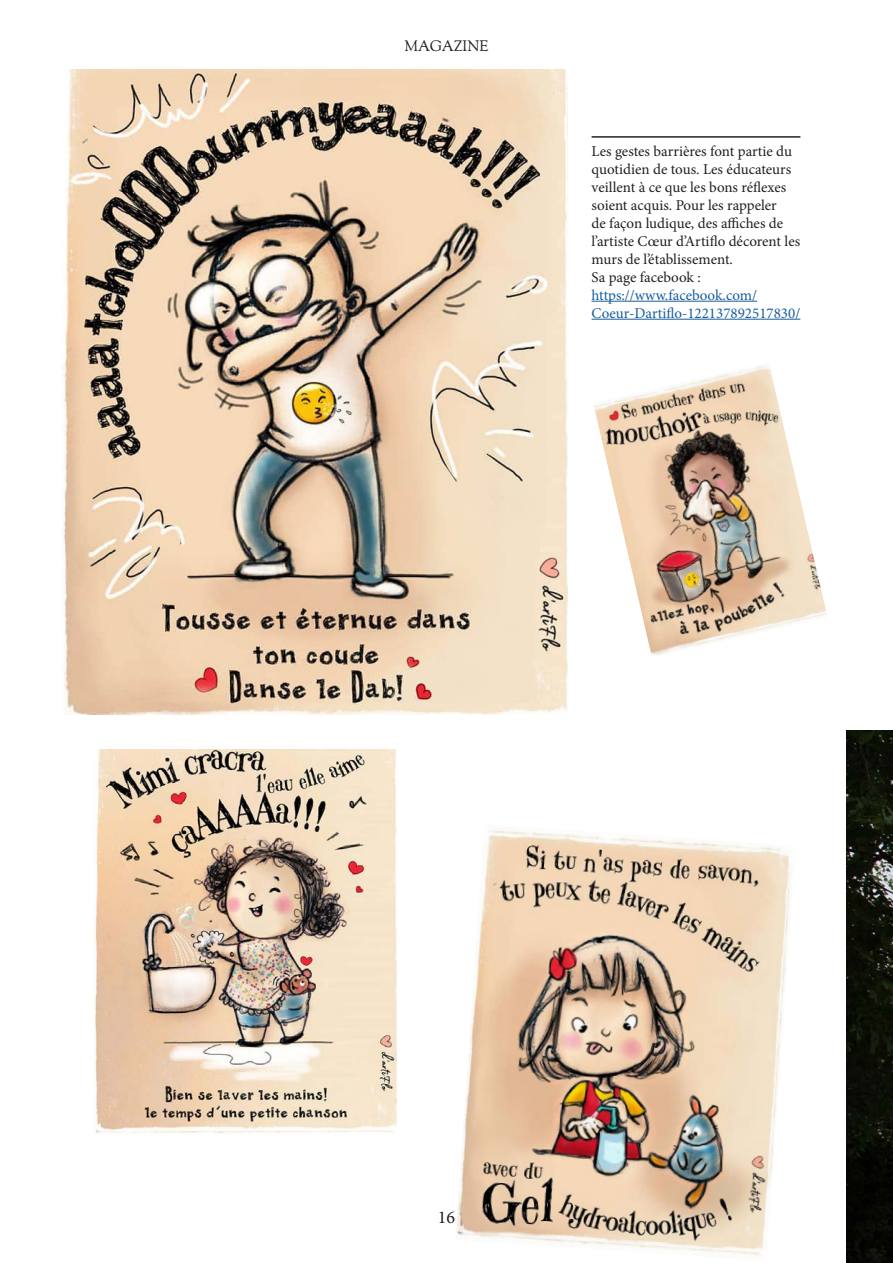
<style>
.page{position:relative;width:893px;height:1263px;background:#fff}
.page>*{position:absolute;margin:0;border:0;box-sizing:border-box;transform-origin:0 0}
.t1{font:18px "Minion Pro";color:#231f20}
.Citation_-_Au-dessou{font:15px/18px "Minion Pro";color:#231f20}
.t2{font:15px "OFL Goudy St M";color:#231f20}
.s1{color:#175d9e}
</style>
<div class="page">
<img style="left:62px;top:70px;width:505px;height:644px">
<img style="left:94px;top:749px;width:302px;height:385px">
<img style="left:594px;top:365px;width:233px;height:290px">
<img style="left:456px;top:830px;width:335px;height:426px">
<img style="left:847px;top:730px;width:46px;height:533px">
<hr style="left:592px;top:136px;width:208px;height:2px;background:#231f20">
<hr style="left:592px;top:301px;width:165px;height:1px;background:#175d9e">
<hr style="left:592px;top:319px;width:208px;height:1px;background:#175d9e">
<p class="t2" style="left:404px;top:37px;width:86px">MAGAZINE</p>
<p class="Citation_-_Au-dessou" style="left:592px;top:142px;width:210px">Les gestes barrières font partie du quotidien de tous. Les éducateurs veillent à ce que les bons réflexes soient acquis. Pour les rappeler<br>de façon ludique, des affiches de l’artiste Cœur d’Artiflo décorent les murs de l’établissement.<br>Sa page facebook : <span class="s1">https://www.facebook.com/<br>Coeur-Dartiflo-122137892517830/</span></p>
<p class="t1" style="left:438px;top:1205px;width:19px">16</p>
</div>
